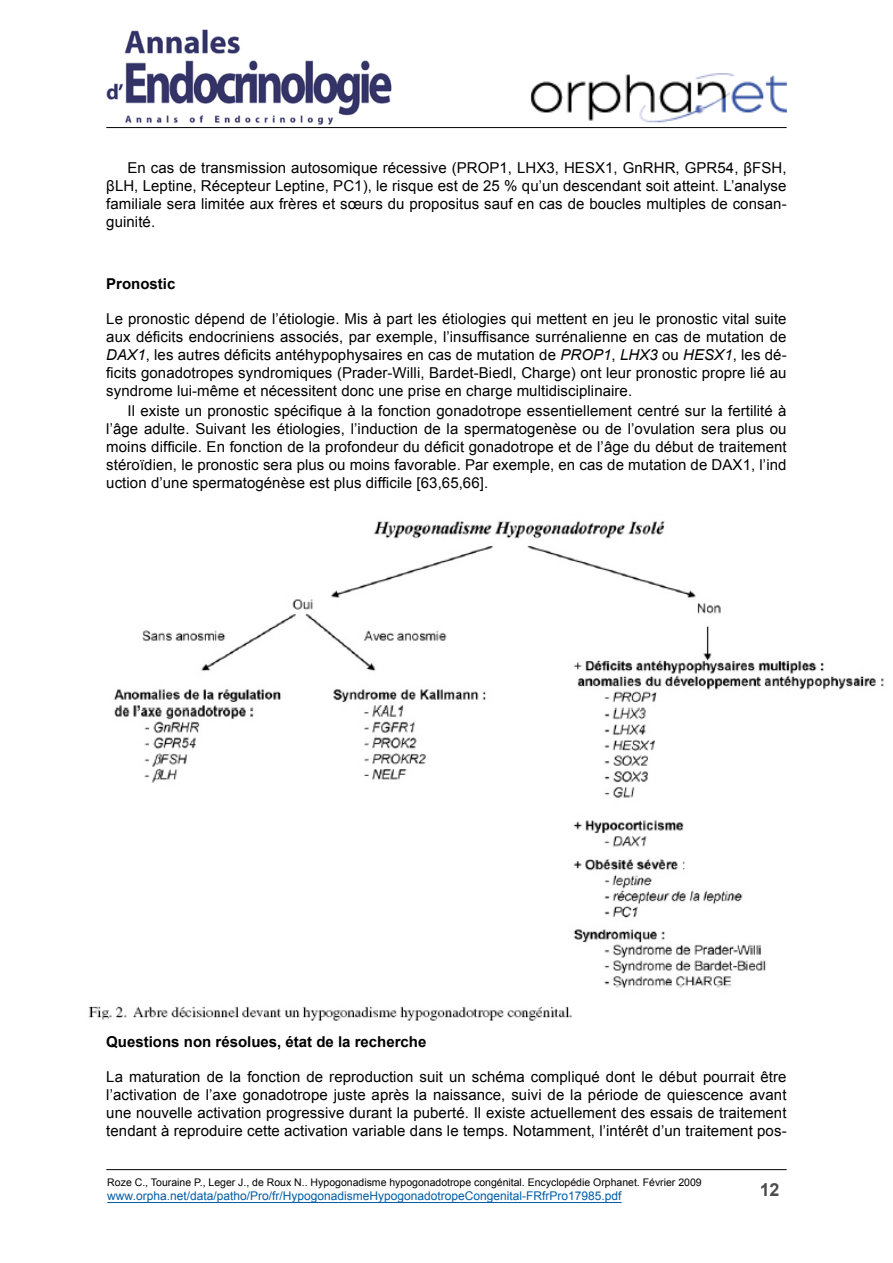
<style>
.page{position:relative;width:893px;height:1263px;background:#fff}
.page>*{position:absolute;margin:0;border:0;box-sizing:border-box;transform-origin:0 0}
.t1{font:700 18px "Arial";color:#000}
.t2{font:15px/18px "Arial";letter-spacing:.005em;color:#000;text-align:justify}
.t3{font:700 15px "Arial";color:#000}
.t4{font:12px "Arial";color:#005da7}
.t5{font:10.5px "Arial";color:#000}
.s1{font-style:italic}
</style>
<div class="page">
<hr style="left:107px;top:1202px;width:515px;height:1px;background:#005da7">
<hr style="left:106px;top:127px;width:681px;height:1px;background:#000">
<hr style="left:106px;top:1169px;width:681px;height:1px;background:#000">
<img style="left:530px;top:73px;width:258px;height:50px">
<img style="left:106px;top:29px;width:286px;height:95px">
<img style="left:88px;top:521px;width:796px;height:500px">
<p class="t2" style="left:106px;top:158px;width:682px;text-indent:21px">En cas de transmission autosomique récessive (PROP1, LHX3, HESX1, GnRHR, GPR54, βFSH, βLH, Leptine, Récepteur Leptine, PC1), le risque est de 25 % qu’un descendant soit atteint. L’analyse familiale sera limitée aux frères et sœurs du propositus sauf en cas de boucles multiples de consan&shy;guinité.</p>
<p class="t3" style="left:106px;top:273px;width:71px">Pronostic</p>
<p class="t2" style="left:106px;top:309px;width:682px">Le pronostic dépend de l’étiologie. Mis à part les étiologies qui mettent en jeu le pronostic vital suite aux déficits endocriniens associés, par exemple, l’insuffisance surrénalienne en cas de mutation de <span class="s1">DAX1</span>, les autres déficits antéhypophysaires en cas de mutation de <span class="s1">PROP1</span>, <span class="s1">LHX3</span> ou <span class="s1">HESX1</span>, les dé&shy;ficits gonadotropes syndromiques (Prader-Willi, Bardet-Biedl, Charge) ont leur pronostic propre lié au syndrome lui-même et nécessitent donc une prise en charge multidisciplinaire.</p>
<p class="t2" style="left:106px;top:402px;width:682px;text-indent:21px">Il existe un pronostic spécifique à la fonction gonadotrope essentiellement centré sur la fertilité à l’âge adulte. Suivant les étiologies, l’induction de la spermatogenèse ou de l’ovulation sera plus ou moins difficile. En fonction de la profondeur du déficit gonadotrope et de l’âge du début de traitement stéroïdien, le pronostic sera plus ou moins favorable. Par exemple, en cas de mutation de DAX1, l’ind uction d’une spermatogénèse est plus difficile [63,65,66].</p>
<p class="t3" style="left:106px;top:1031px;width:322px">Questions non résolues, état de la recherche</p>
<p class="t2" style="left:106px;top:1067px;width:682px">La maturation de la fonction de reproduction suit un schéma compliqué dont le début pourrait être l’activation de l’axe gonadotrope juste après la naissance, suivi de la période de quiescence avant une nouvelle activation progressive durant la puberté. Il existe actuellement des essais de traitement tendant à reproduire cette activation variable dans le temps. Notamment, l’intérêt d’un traitement pos-</p>
<p class="t5" style="left:107px;top:1175px;width:596px">Roze C., Touraine P., Leger J., de Roux N.. Hypogonadisme hypogonadotrope congénital. Encyclopédie Orphanet. Février 2009</p>
<p class="t4" style="left:107px;top:1188px;width:516px">www.orpha.net/data/patho/Pro/fr/HypogonadismeHypogonadotropeCongenital-FRfrPro17985.pdf</p>
<p class="t1" style="left:760px;top:1177px;width:22px">12</p>
</div>
